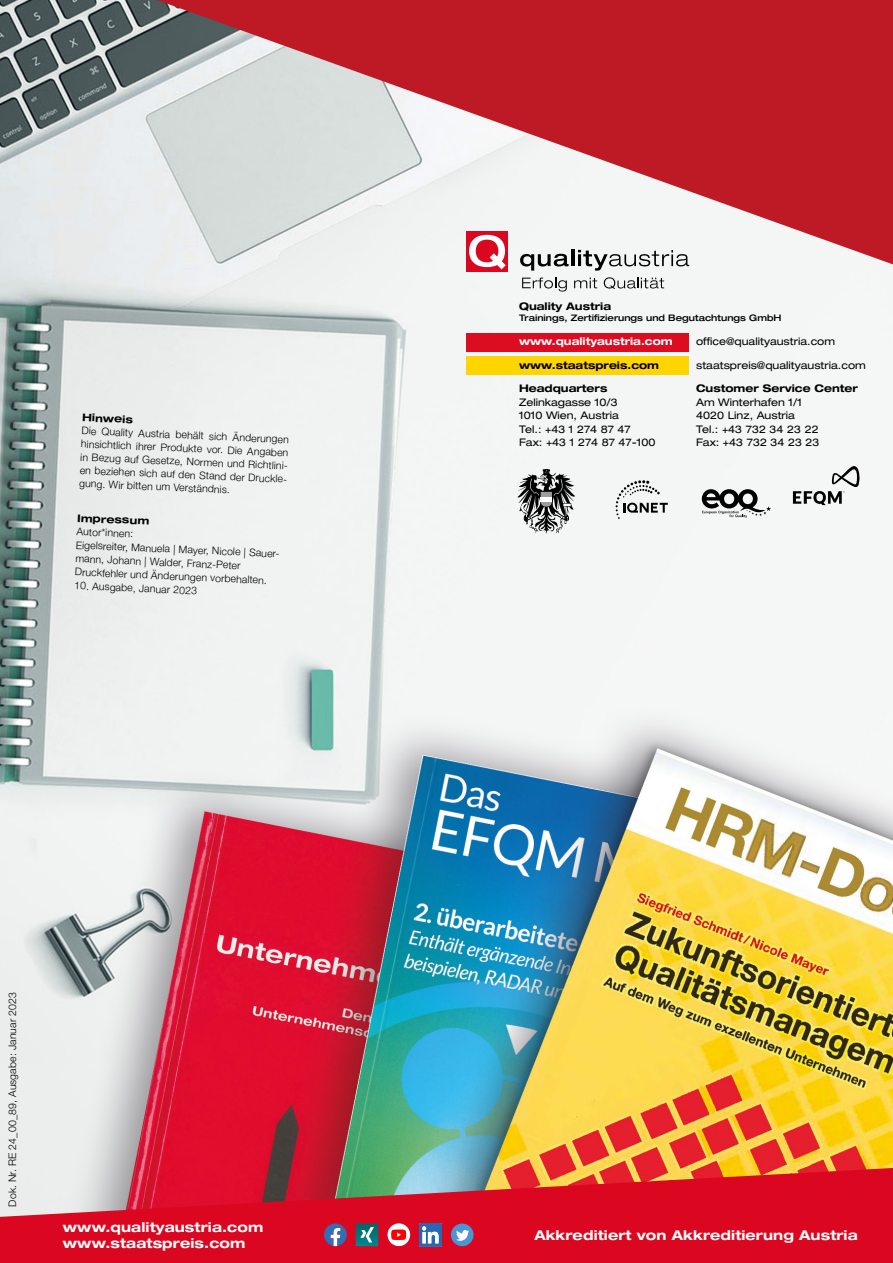
<style>
.page{position:relative;width:893px;height:1263px;background:#fff}
.page>*{position:absolute;margin:0;border:0;box-sizing:border-box;transform-origin:0 0}
.t1{font:700 expanded 13.5px/16.2px "Helvetica Neue LT Pro";letter-spacing:.01em;color:#fff}
.t2{font:300 10.5px/13.2px "Helvetica Neue LT Pro";letter-spacing:.01em;color:#000;text-align:justify}
.t3{font:expanded 10.5px/13.5px "Helvetica Neue LT Pro";color:#000}
.t4{font:700 expanded 10.5px "Helvetica Neue LT Pro";color:#000}
.t5{font:700 expanded 10.5px "Helvetica Neue LT Pro";color:#fff}
.t6{font:500 expanded 9px "Helvetica Neue LT Pro";color:#000}
</style>
<div class="page">
<img style="left:0;top:0;width:893px;height:1168px">
<svg style="left:0;top:1168px;width:893px;height:95px;background:#d52637"></svg>
<svg style="left:520px;top:264px;width:49px;height:7px"></svg>
<hr style="left:571px;top:250px;width:3px;height:16px;background:#000">
<svg style="left:578px;top:264px;width:111px;height:7px"></svg>
<div style="left:466px;top:231px;width:42px;height:41px;background:#db0720"></div>
<svg style="left:475px;top:264px;width:31px;height:5px"></svg>
<svg style="left:522px;top:277px;width:45px;height:15px"></svg>
<svg style="left:574px;top:278px;width:23px;height:10px"></svg>
<svg style="left:604px;top:277px;width:60px;height:12px"></svg>
<div style="left:466px;top:333px;width:223px;height:18px;background:#dc0c21"></div>
<div style="left:466px;top:356px;width:223px;height:19px;background:#ffd500"></div>
<svg style="left:157px;top:0;width:736px;height:264px"></svg>
<div style="left:388px;top:1223px;width:22px;height:23px;background:#fff;border-radius:50%"></div>
<svg style="left:391px;top:1229px;width:15px;height:11px"></svg>
<svg style="left:356px;top:1223px;width:22px;height:23px"></svg>
<svg style="left:324px;top:1223px;width:23px;height:23px"></svg>
<img style="left:419px;top:1223px;width:23px;height:23px">
<div style="left:451px;top:1223px;width:22px;height:23px;background:#4996d2;border-radius:50%"></div>
<svg style="left:456px;top:1230px;width:13px;height:11px"></svg>
<svg style="left:517px;top:469px;width:58px;height:64px"></svg>
<hr style="left:541px;top:497px;width:11px;height:4px;background:#fff">
<svg style="left:702px;top:489px;width:69px;height:29px"></svg>
<svg style="left:793px;top:466px;width:66px;height:39px"></svg>
<svg style="left:616px;top:480px;width:52px;height:39px"></svg>
<p class="t4" style="left:82px;top:410px;width:52px;rotate:2deg">Hinweis</p>
<p class="t2" style="left:81px;top:424px;width:211px;rotate:2deg">Die Quality Austria behält sich Änderungen hinsichtlich ihrer Produkte vor. Die Angaben in Bezug auf Gesetze, Normen und Richtlini&shy;en beziehen sich auf den Stand der Druckle&shy;gung. Wir bitten um Verständnis.</p>
<p class="t4" style="left:77px;top:511px;width:74px;rotate:2deg">Impressum</p>
<p class="t2" style="left:77px;top:524px;width:207px;line-height:13.6px;text-align:left;rotate:2deg">Autor*innen:<br>Eigelsreiter, Manuela | Mayer, Nicole | Sauer&shy;mann, Johann | Walder, Franz-Peter Druckfehler und Änderungen vorbehalten.</p>
<p class="t2" style="left:75px;top:579px;width:124px;rotate:2deg">10. Ausgabe, Januar 2023</p>
<p class="t4" style="left:519px;top:299px;width:93px">Quality Austria</p>
<p class="t6" style="left:519px;top:312px;width:264px">Trainings, Zertifizierungs und Begutachtungs GmbH</p>
<p class="t5" style="left:519px;top:335px;width:155px">www.qualityaustria.com</p>
<p class="t3" style="left:696px;top:334px;width:141px">office@qualityaustria.com</p>
<p class="t4" style="left:519px;top:358px;width:142px">www.staatspreis.com</p>
<p class="t3" style="left:696px;top:358px;width:171px">staatspreis@qualityaustria.com</p>
<p class="t4" style="left:519px;top:382px;width:90px">Headquarters</p>
<p class="t3" style="left:519px;top:395px;width:138px">Zelinkagasse 10/3<br>1010 Wien, Austria<br>Tel.: +43 1 274 87 47<br>Fax: +43 1 274 87 47-100</p>
<p class="t4" style="left:696px;top:382px;width:163px">Customer Service Center</p>
<p class="t3" style="left:696px;top:395px;width:125px">Am Winterhafen 1/1<br>4020 Linz, Austria<br>Tel.: +43 732 34 23 22<br>Fax: +43 732 34 23 23</p>
<p class="t2" style="left:5px;top:1207px;width:216px;rotate:-90deg">Dok. Nr. RE 24_00_89, Ausgabe: Januar 2023</p>
<p class="t1" style="left:63px;top:1218px;width:202px">www.qualityaustria.com www.staatspreis.com</p>
<p class="t1" style="left:534px;top:1226px;width:325px">Akkreditiert von Akkreditierung Austria</p>
</div>
